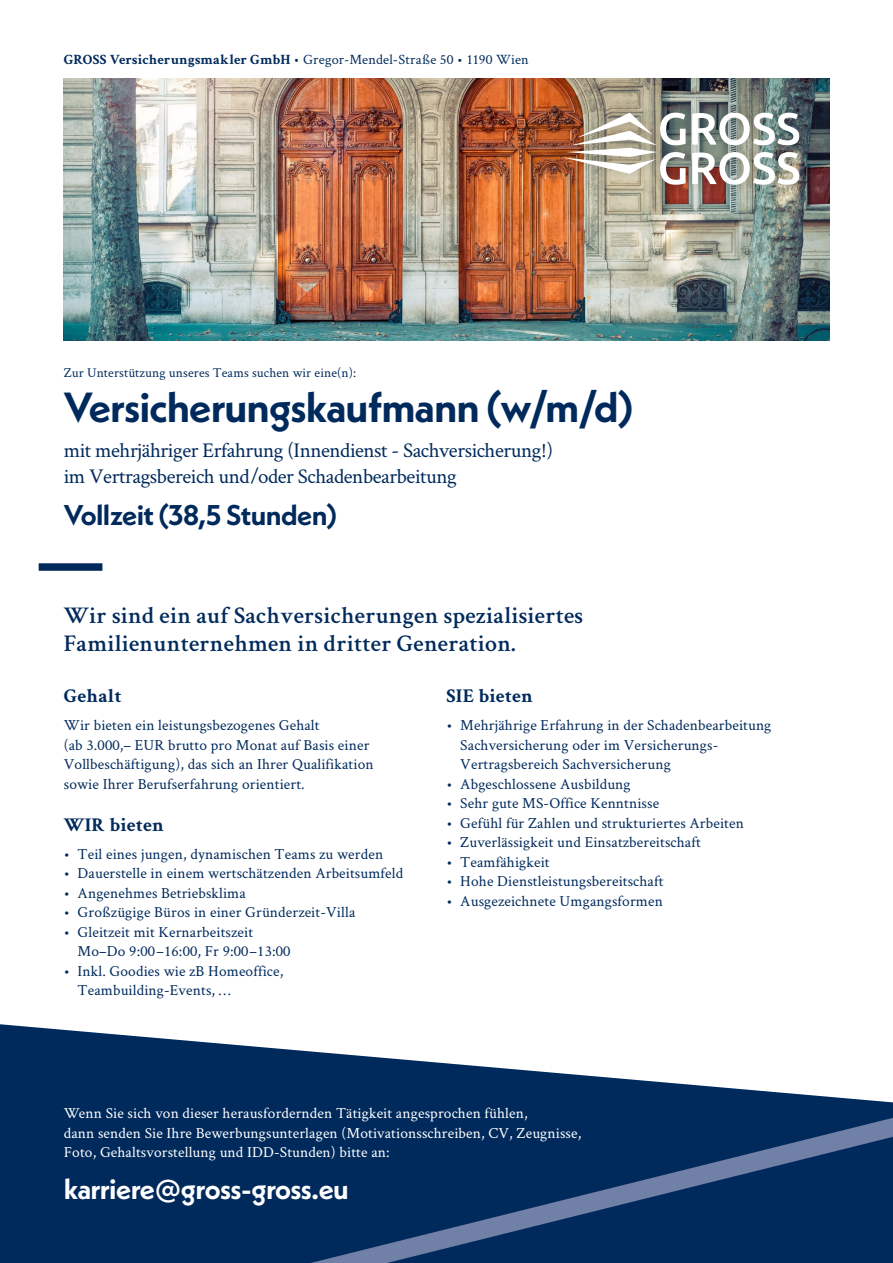
<style>
.page{position:relative;width:893px;height:1263px;background:#fff}
.page>*{position:absolute;margin:0;border:0;box-sizing:border-box;transform-origin:0 0}
.t1{font:700 42px "Neue Kabel";letter-spacing:-.02em;color:#002a5c}
.t2{font:700 28.5px "Neue Kabel";letter-spacing:-.02em;color:#fff}
.t3{font:700 28.5px "Neue Kabel";letter-spacing:-.02em;color:#002a5c}
.t4{font:600 24px/27.8px "Crimson Text";letter-spacing:.01em;color:#002a5c}
.t5{font:21px/26.2px "Crimson Text";letter-spacing:-.02em;color:#002a5c}
.t6{font:700 19.5px "Crimson Text";letter-spacing:.01em;color:#002a5c}
.t7{font:15.3px/19.5px "Crimson Text";letter-spacing:.01em;color:#002a5c}
.t8{font:15.3px/19.5px "Crimson Text";letter-spacing:.01em;color:#fff}
.t9{font:14.25px "Crimson Text";letter-spacing:.015em;color:#002a5c}
.t10{font:13.5px "Crimson Text";letter-spacing:.01em;color:#002a5c}
.s1{font-weight:700}
</style>
<div class="page">
<svg style="left:0;top:1024px;width:893px;height:239px;fill:#002a5c"></svg>
<svg style="left:311px;top:1118px;width:582px;height:145px;fill:#002a5c"></svg>
<div style="left:39px;top:563px;width:63px;height:8px;background:#002a5c"></div>
<img style="left:64px;top:79px;width:765px;height:261px">
<div style="left:555px;top:102px;width:255px;height:94px;background:#000;opacity:.2"></div>
<svg style="left:692px;top:113px;width:107px;height:32px"></svg>
<img style="left:563px;top:113px;width:123px;height:72px">
<svg style="left:692px;top:152px;width:107px;height:33px"></svg>
<p class="t9" style="left:64px;top:50px;width:466px"><span class="s1">GROSS Versicherungsmakler GmbH</span> • Gregor-Mendel-Straße 50 • 1190 Wien</p>
<p class="t10" style="left:64px;top:363px;width:294px">Zur Unterstützung unseres Teams suchen wir eine(n):</p>
<h1 class="t1" style="left:64px;top:381px;width:571px">Versicherungskaufmann (w/m/d)</h1>
<h3 class="t5" style="left:64px;top:436px;width:491px">mit mehrjähriger Erfahrung (Innendienst - Sachversicherung!) im Vertragsbereich und/oder Schadenbearbeitung</h3>
<h2 class="t3" style="left:64px;top:497px;width:275px">Vollzeit (38,5 Stunden)</h2>
<h3 class="t4" style="left:64px;top:600px;width:521px">Wir sind ein auf Sachversicherungen spezialisiertes<br>Familienunternehmen in dritter Generation.</h3>
<p class="t6" style="left:64px;top:684px;width:59px">Gehalt</p>
<p class="t7" style="left:64px;top:715px;width:311px">Wir bieten ein leistungsbezogenes Gehalt<br>(ab 3.000,– EUR brutto pro Monat auf Basis einer Vollbeschäftigung), das sich an Ihrer Qualifikation sowie Ihrer Berufserfahrung orientiert.</p>
<p class="t6" style="left:64px;top:812px;width:102px">WIR bieten</p>
<p class="t7" style="left:64px;top:843px;width:321px">• Teil eines jungen, dynamischen Teams zu werden</p>
<p class="t7" style="left:64px;top:863px;width:341px">• Dauerstelle in einem wertschätzenden Arbeitsumfeld</p>
<p class="t7" style="left:64px;top:882px;width:183px">• Angenehmes Betriebsklima</p>
<p class="t7" style="left:64px;top:902px;width:293px">• Großzügige Büros in einer Gründerzeit-Villa</p>
<p class="t7" style="left:78px;top:921px;width:214px;text-indent:-14px">• Gleitzeit mit Kernarbeitszeit<br>Mo–Do 9:00–16:00, Fr 9:00–13:00</p>
<p class="t7" style="left:78px;top:960px;width:207px;text-indent:-14px">• Inkl. Goodies wie zB Homeoffice,<br>Teambuilding-Events, …</p>
<p class="t6" style="left:446px;top:684px;width:88px">SIE bieten</p>
<p class="t7" style="left:460px;top:715px;width:313px;text-indent:-14px">• Mehrjährige Erfahrung in der Schadenbearbeitung<br>Sachversicherung oder im Versicherungs-<br>Vertragsbereich Sachversicherung</p>
<p class="t7" style="left:446px;top:773px;width:186px">• Abgeschlossene Ausbildung</p>
<p class="t7" style="left:446px;top:793px;width:214px">• Sehr gute MS-Office Kenntnisse</p>
<p class="t7" style="left:446px;top:812px;width:299px">• Gefühl für Zahlen und strukturiertes Arbeiten</p>
<p class="t7" style="left:446px;top:832px;width:256px">• Zuverlässigkeit und Einsatzbereitschaft</p>
<p class="t7" style="left:446px;top:851px;width:105px">• Teamfähigkeit</p>
<p class="t7" style="left:446px;top:871px;width:219px">• Hohe Dienstleistungsbereitschaft</p>
<p class="t7" style="left:446px;top:890px;width:218px">• Ausgezeichnete Umgangsformen</p>
<p class="t8" style="left:64px;top:1103px;width:519px">Wenn Sie sich von dieser herausfordernden Tätigkeit angesprochen fühlen,<br>dann senden Sie Ihre Bewerbungsunterlagen (Motivationsschreiben, CV, Zeugnisse,<br>Foto, Gehaltsvorstellung und IDD-Stunden) bitte an:</p>
<h2 class="t2" style="left:64px;top:1171px;width:287px">karriere@gross-gross.eu</h2>
</div>
